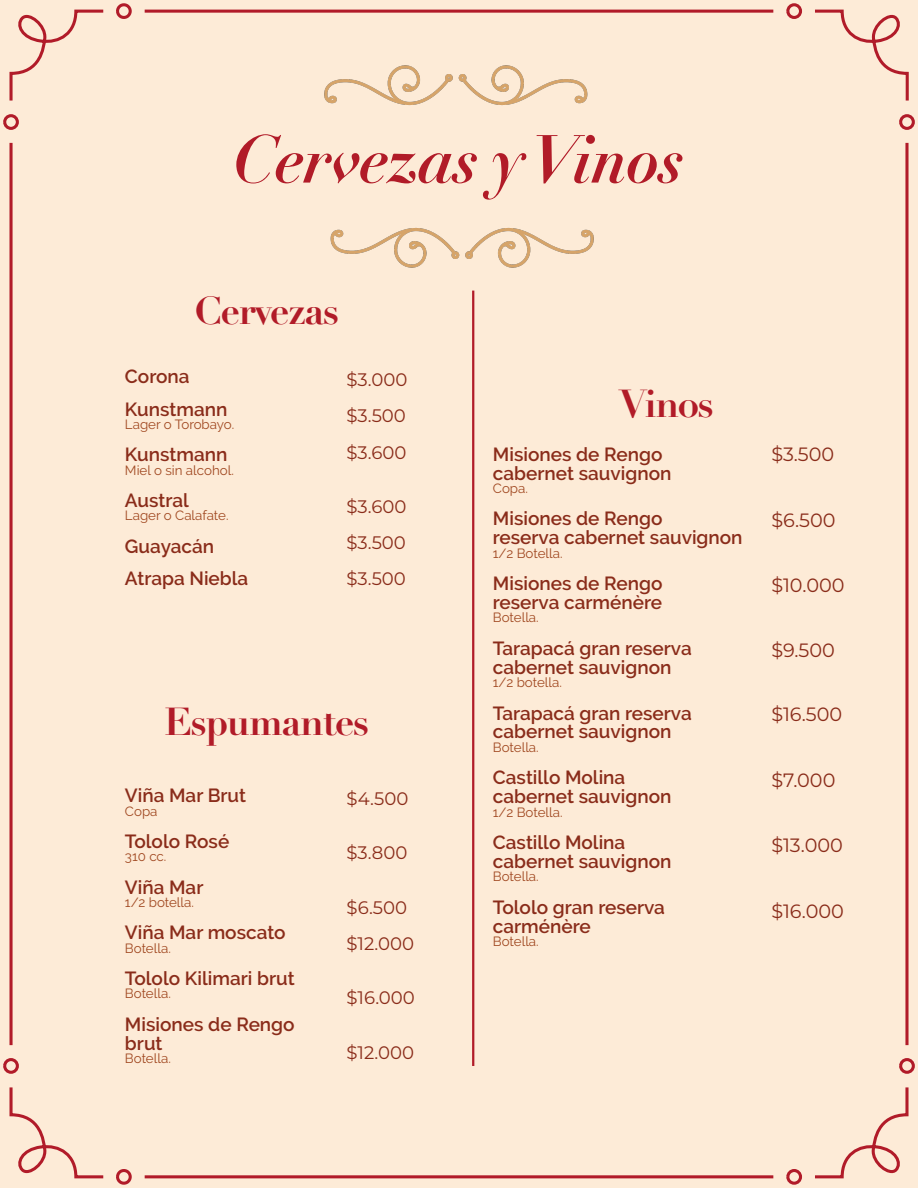
<style>
.page{position:relative;width:918px;height:1188px;background:#fff}
.page>*{position:absolute;margin:0;border:0;box-sizing:border-box;transform-origin:0 0}
.t1{font:italic 700 66.6px "Didot LT Pro";letter-spacing:-.015em;color:#b11b28}
.t2{font:700 38.4px "Didot LT Pro";letter-spacing:-.04em;color:#b11b28}
.t3{font:19.2px "Montserrat";color:#8a2c1a}
.t4{font:600 19.05px/19px "Raleway";color:#8a2c1a}
.t5{font:18.15px/36.2px "Montserrat";color:#8a2c1a;text-align:justify}
.t6{font:13.35px "Raleway";color:#a14922}
</style>
<div class="page">
<div style="left:2px;top:0;width:914px;height:1188px;background:#fdebd7"></div>
<hr style="left:472px;top:291px;width:2px;height:775px;background:#b11b28">
<div style="left:308px;top:16px;width:302px;height:116px;background:#fdebd7"></div>
<div style="left:308px;top:201px;width:302px;height:116px;background:#fdebd7"></div>
<h1 class="t1" style="left:233px;top:117px;width:453px">Cervezas y Vinos</h1>
<h2 class="t2" style="left:194px;top:286px;width:146px">Cervezas</h2>
<p class="t4" style="left:125px;top:360px;width:104px;line-height:32.4px">Corona<br>Kunstmann</p>
<p class="t6" style="left:125px;top:417px;width:111px">Lager o Torobayo.</p>
<p class="t4" style="left:125px;top:445px;width:104px">Kunstmann</p>
<p class="t6" style="left:125px;top:462px;width:110px">Miel o sin alcohol.</p>
<p class="t4" style="left:125px;top:491px;width:65px">Austral</p>
<p class="t6" style="left:125px;top:508px;width:105px">Lager o Calafate.</p>
<p class="t4" style="left:125px;top:530px;width:125px;line-height:32.4px">Guayacán<br>Atrapa Niebla</p>
<p class="t5" style="left:347px;top:361px;width:62px">$3.000 $3.500 $3.600</p>
<p class="t5" style="left:347px;top:488px;width:61px">$3.600 $3.500 $3.500</p>
<h2 class="t2" style="left:164px;top:697px;width:207px">Espumantes</h2>
<p class="t4" style="left:125px;top:786px;width:123px">Viña Mar Brut</p>
<p class="t6" style="left:125px;top:803px;width:34px">Copa</p>
<p class="t4" style="left:125px;top:832px;width:106px">Tololo Rosé</p>
<p class="t6" style="left:125px;top:849px;width:43px">310 cc.</p>
<p class="t4" style="left:125px;top:877px;width:80px">Viña Mar</p>
<p class="t6" style="left:125px;top:894px;width:71px">1/2 botella.</p>
<p class="t4" style="left:125px;top:923px;width:162px">Viña Mar moscato</p>
<p class="t6" style="left:125px;top:940px;width:47px">Botella.</p>
<p class="t4" style="left:125px;top:969px;width:171px">Tololo Kilimari brut</p>
<p class="t6" style="left:125px;top:986px;width:47px">Botella.</p>
<p class="t4" style="left:125px;top:1014px;width:171px">Misiones de Rengo brut</p>
<p class="t6" style="left:125px;top:1050px;width:47px">Botella.</p>
<p class="t5" style="left:347px;top:780px;width:63px">$4.500</p>
<p class="t5" style="left:347px;top:834px;width:62px">$3.800</p>
<p class="t5" style="left:347px;top:889px;width:69px">$6.500 $12.000</p>
<p class="t5" style="left:347px;top:979px;width:70px">$16.000</p>
<p class="t5" style="left:347px;top:1033px;width:69px">$12.000</p>
<h2 class="t2" style="left:619px;top:379px;width:96px">Vinos</h2>
<p class="t4" style="left:493px;top:445px;width:180px">Misiones de Rengo cabernet sauvignon</p>
<p class="t6" style="left:493px;top:481px;width:37px">Copa.</p>
<p class="t4" style="left:493px;top:509px;width:251px">Misiones de Rengo<br>reserva cabernet sauvignon</p>
<p class="t6" style="left:493px;top:545px;width:71px">1/2 Botella.</p>
<p class="t4" style="left:493px;top:574px;width:171px">Misiones de Rengo reserva carménère</p>
<p class="t6" style="left:493px;top:610px;width:47px">Botella.</p>
<p class="t4" style="left:493px;top:639px;width:200px">Tarapacá gran reserva cabernet sauvignon</p>
<p class="t6" style="left:493px;top:675px;width:71px">1/2 botella.</p>
<p class="t4" style="left:493px;top:703px;width:200px">Tarapacá gran reserva cabernet sauvignon</p>
<p class="t6" style="left:493px;top:739px;width:47px">Botella.</p>
<p class="t4" style="left:493px;top:768px;width:180px">Castillo Molina cabernet sauvignon</p>
<p class="t6" style="left:493px;top:804px;width:71px">1/2 Botella.</p>
<p class="t4" style="left:493px;top:833px;width:180px">Castillo Molina cabernet sauvignon</p>
<p class="t6" style="left:493px;top:869px;width:47px">Botella.</p>
<p class="t4" style="left:493px;top:897px;width:174px">Tololo gran reserva carménère</p>
<p class="t6" style="left:493px;top:933px;width:47px">Botella.</p>
<p class="t3" style="left:771px;top:441px;width:64px">$3.500</p>
<p class="t3" style="left:771px;top:507px;width:66px">$6.500</p>
<p class="t3" style="left:771px;top:572px;width:75px">$10.000</p>
<p class="t3" style="left:771px;top:637px;width:65px">$9.500</p>
<p class="t3" style="left:771px;top:701px;width:72px">$16.500</p>
<p class="t3" style="left:771px;top:767px;width:66px">$7.000</p>
<p class="t3" style="left:771px;top:832px;width:73px">$13.000</p>
<p class="t3" style="left:771px;top:898px;width:74px">$16.000</p>
</div>
